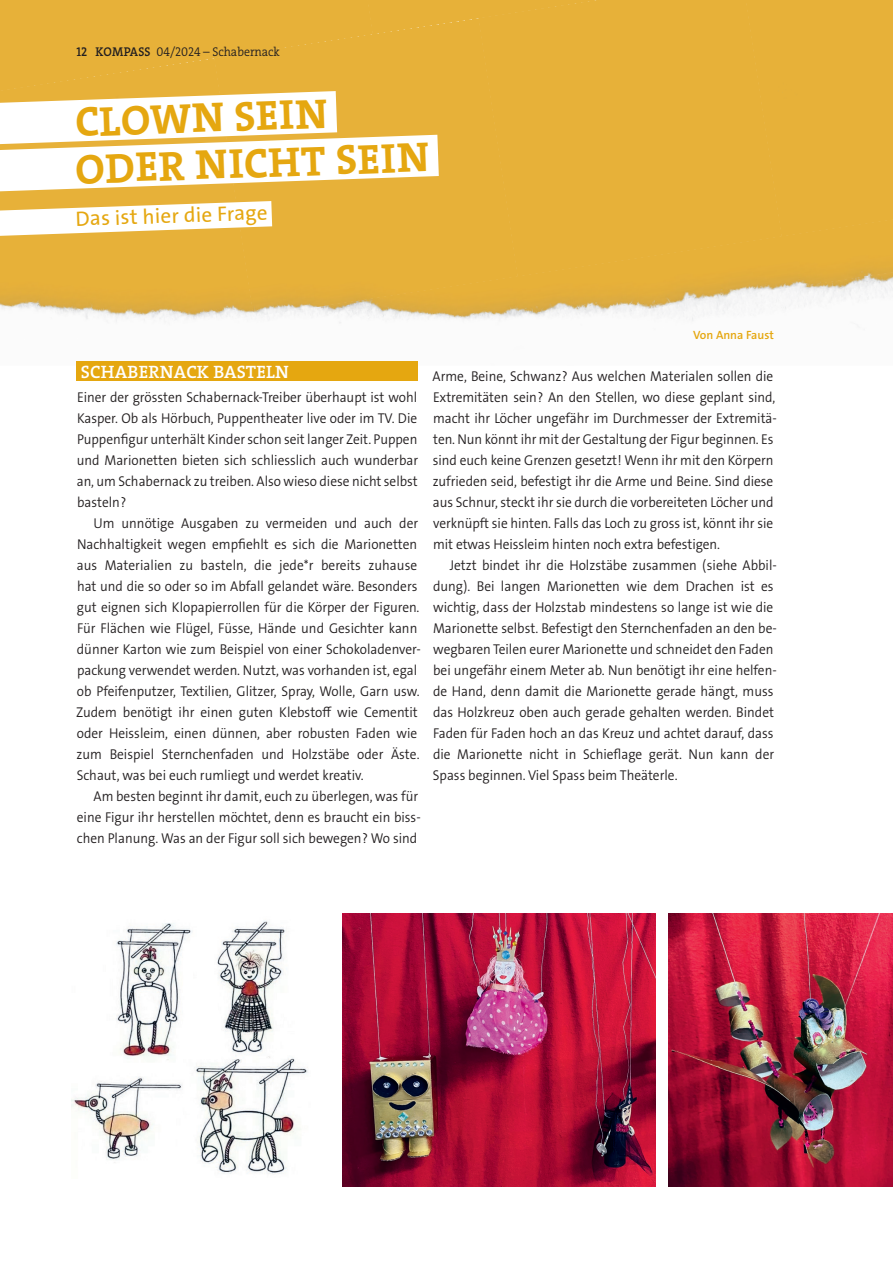
<style>
.page{position:relative;width:893px;height:1263px;background:#fff}
.page>*{position:absolute;margin:0;border:0;box-sizing:border-box;transform-origin:0 0}
.t1{font:700 42px "The Serif W7";color:#e5a710}
.t2{font:21px "The Sans LP5 Plain";color:#e5a710}
.t3{font:600 18px "The Serif W6";letter-spacing:.015em;color:#fff}
.t4{font:14.25px/21px "The Sans LP4 Se Lig";color:#231f20;scale:.94 1}
.t5{font:300 12.75px "The Serif W4";color:#231f20;scale:.94 1}
.t6{font:12px "The Sans LP6 Se Bld";color:#e5a710}
.s1{font-family:"The Serif W6";font-weight:600}
</style>
<div class="page">
<img style="left:0;top:192px;width:214px;height:127px">
<div style="left:0;top:0;width:365px;height:91px;background:#e7b139"></div>
<img style="left:110px;top:236px;width:783px;height:87px">
<img style="left:214px;top:18px;width:294px;height:299px">
<div style="left:365px;top:0;width:113px;height:35px;background:#e7b139"></div>
<img style="left:508px;top:270px;width:385px;height:53px">
<div style="left:478px;top:0;width:304px;height:277px;background:#e7b139"></div>
<div style="left:744px;top:0;width:149px;height:237px;background:#e7b139"></div>
<svg style="left:0;top:91px;width:439px;height:101px"></svg>
<svg style="left:0;top:201px;width:272px;height:35px"></svg>
<div style="left:77px;top:361px;width:341px;height:20px;background:#e5a710"></div>
<img style="left:343px;top:913px;width:312px;height:273px">
<img style="left:669px;top:913px;width:224px;height:273px">
<img style="left:71px;top:921px;width:237px;height:253px">
<p class="t5" style="left:77px;top:44px;width:218px"><span class="s1">12 KOMPASS</span> 04/2024 – Schabernack</p>
<h1 class="t1" style="left:74px;top:95px;width:254px;rotate:-2deg">CLOWN SEIN</h1>
<h1 class="t1" style="left:74px;top:143px;width:355px;rotate:-2deg">ODER NICHT SEIN</h1>
<h2 class="t2" style="left:75px;top:205px;width:193px;rotate:-2deg">Das ist hier die Frage</h2>
<p class="t6" style="left:693px;top:327px;width:82px">Von Anna Faust</p>
<p class="t3" style="left:81px;top:360px;width:210px">SCHABERNACK BASTELN</p>
<p class="t4" style="left:433px;top:365px;width:368px">Arme, Beine, Schwanz ? Aus welchen Materialen sollen die Extremitäten sein ? An den Stellen, wo diese geplant sind, macht ihr Löcher ungefähr im Durchmesser der Extremitä&shy;ten. Nun könnt ihr mit der Gestaltung der Figur beginnen. Es sind euch keine Grenzen gesetzt ! Wenn ihr mit den Körpern zufrieden seid, befestigt ihr die Arme und Beine. Sind diese aus Schnur, steckt ihr sie durch die vorbereiteten Löcher und verknüpft sie hinten. Falls das Loch zu gross ist, könnt ihr sie mit etwas Heissleim hinten noch extra befestigen.</p>
<p class="t4" style="left:433px;top:554px;width:367px;text-indent:17px">Jetzt bindet ihr die Holzstäbe zusammen ( siehe Abbil&shy;dung ). Bei langen Marionetten wie dem Drachen ist es wichtig, dass der Holzstab mindestens so lange ist wie die Marionette selbst. Befestigt den Sternchenfaden an den be&shy;wegbaren Teilen eurer Marionette und schneidet den Faden bei ungefähr einem Meter ab. Nun benötigt ihr eine helfen&shy;de Hand, denn damit die Marionette gerade hängt, muss das Holzkreuz oben auch gerade gehalten werden. Bindet Faden für Faden hoch an das Kreuz und achtet darauf, dass die Marionette nicht in Schieflage gerät. Nun kann der Spass beginnen. Viel Spass beim Theäterle.</p>
<p class="t4" style="left:77px;top:386px;width:365px;text-align:justify">Einer der grössten Schabernack-Treiber überhaupt ist wohl Kasper. Ob als Hörbuch, Puppentheater live oder im TV. Die Puppenfigur unterhält Kinder schon seit langer Zeit. Puppen und Marionetten bieten sich schliesslich auch wunderbar an, um Schabernack zu treiben. Also wieso diese nicht selbst basteln ?</p>
<p class="t4" style="left:76px;top:512px;width:368px;text-indent:17px">Um unnötige Ausgaben zu vermeiden und auch der Nachhaltigkeit wegen empfiehlt es sich die Marionetten aus Materialien zu basteln, die jede*r bereits zuhause hat und die so oder so im Abfall gelandet wäre. Besonders gut eignen sich Klopapierrollen für die Körper der Figuren.<br>Für Flächen wie Flügel, Füsse, Hände und Gesichter kann dünner Karton wie zum Beispiel von einer Schokoladenver&shy;packung verwendet werden. Nutzt, was vorhanden ist, egal ob Pfeifenputzer, Textilien, Glitzer, Spray, Wolle, Garn usw.<br>Zudem benötigt ihr einen guten Klebstoff wie Cementit oder Heissleim, einen dünnen, aber robusten Faden wie zum Beispiel Sternchenfaden und Holzstäbe oder Äste.<br>Schaut, was bei euch rumliegt und werdet kreativ.</p>
<p class="t4" style="left:77px;top:785px;width:367px;text-indent:17px">Am besten beginnt ihr damit, euch zu überlegen, was für eine Figur ihr herstellen möchtet, denn es braucht ein biss&shy;chen Planung. Was an der Figur soll sich bewegen ? Wo sind</p>
</div>
